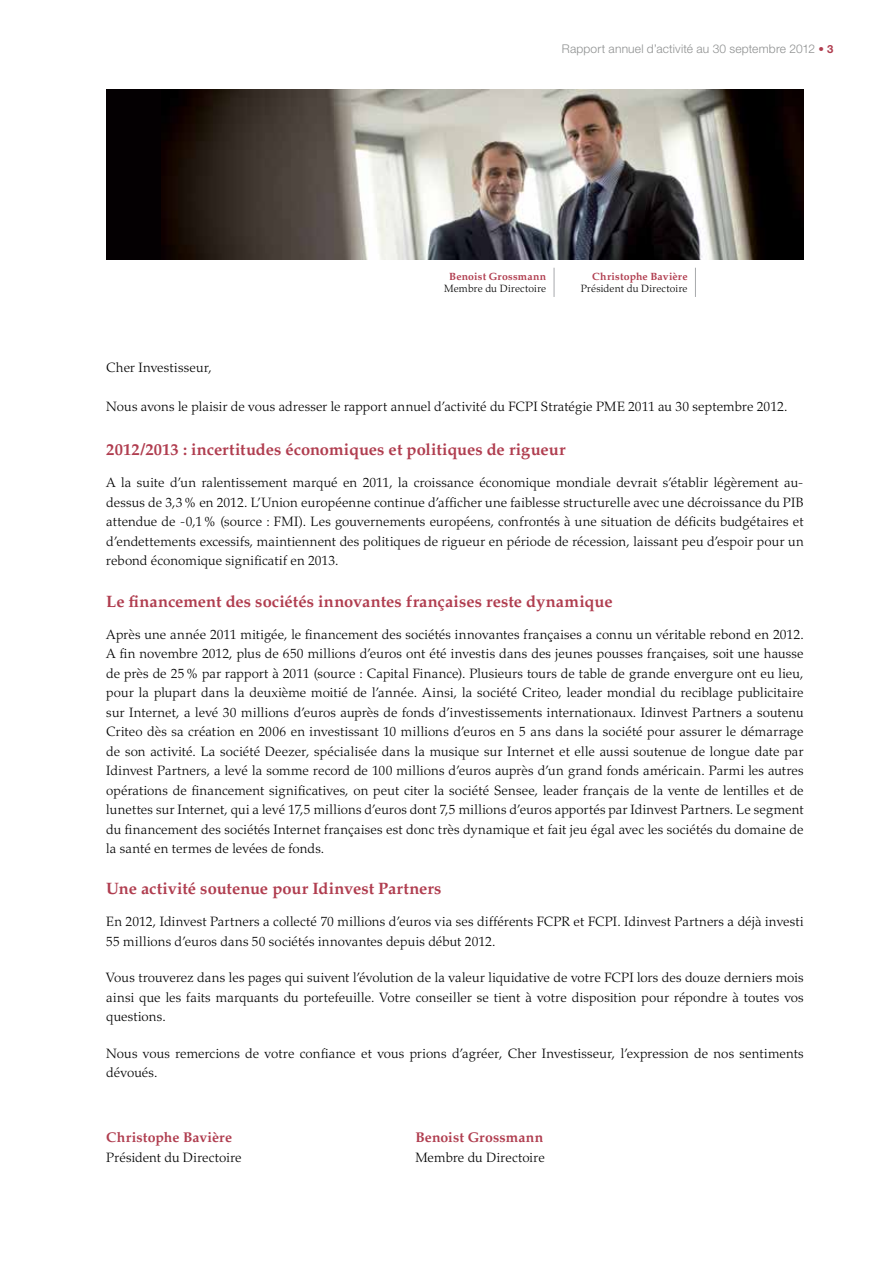
<style>
.page{position:relative;width:893px;height:1263px;background:#fff}
.page>*{position:absolute;margin:0;border:0;box-sizing:border-box;transform-origin:0 0}
.t1{font:700 16.5px "Palatino LT";color:#b03d4f}
.t2{font:700 14.1px "Palatino LT";letter-spacing:.01em;color:#b03d4f}
.t3{font:300 13.5px/19.5px "Palatino LT";letter-spacing:.01em;color:#000;text-align:justify}
.t4{font:300 12px "Helvetica Neue LT Std";letter-spacing:.015em;color:#8e9090}
.t5{font:300 10.5px "Palatino LT";letter-spacing:.015em;color:#000}
.t6{font:700 10.5px "Palatino LT";letter-spacing:.02em;color:#b03d4f}
.s1{font-weight:700;font-size:11.25px;color:#b03d4f}
</style>
<div class="page">
<svg style="left:554px;top:268px;width:1px;height:29px"></svg>
<svg style="left:695px;top:268px;width:1px;height:29px"></svg>
<div style="left:106px;top:89px;width:698px;height:170px;background:#040002"></div>
<img style="left:162px;top:89px;width:642px;height:170px">
<p class="t4" style="left:562px;top:42px;width:273px">Rapport annuel d’activité au 30 septembre 2012 <span class="s1">• 3</span></p>
<p class="t6" style="left:449px;top:270px;width:98px">Benoist Grossmann</p>
<p class="t5" style="left:444px;top:282px;width:104px">Membre du Directoire</p>
<p class="t6" style="left:592px;top:270px;width:97px">Christophe Bavière</p>
<p class="t5" style="left:581px;top:282px;width:108px">Président du Directoire</p>
<p class="t3" style="left:106px;top:358px;width:107px">Cher Investisseur,</p>
<p class="t3" style="left:106px;top:397px;width:683px">Nous avons le plaisir de vous adresser le rapport annuel d’activité du FCPI Stratégie PME 2011 au 30 septembre 2012.</p>
<p class="t1" style="left:106px;top:440px;width:461px">2012/2013 : incertitudes économiques et politiques de rigueur</p>
<p class="t3" style="left:106px;top:473px;width:699px">A la suite d’un ralentissement marqué en 2011, la croissance économique mondiale devrait s’établir légèrement au&shy;dessus de 3,3% en 2012. L’Union européenne continue d’afficher une faiblesse structurelle avec une décroissance du PIB attendue de -0,1% (source : FMI). Les gouvernements européens, confrontés à une situation de déficits budgétaires et d’endettements excessifs, maintiennent des politiques de rigueur en période de récession, laissant peu d’espoir pour un rebond économique significatif en 2013.</p>
<p class="t1" style="left:106px;top:591px;width:508px">Le financement des sociétés innovantes françaises reste dynamique</p>
<p class="t3" style="left:106px;top:624px;width:699px">Après une année 2011 mitigée, le financement des sociétés innovantes françaises a connu un véritable rebond en 2012.<br>A fin novembre 2012, plus de 650 millions d’euros ont été investis dans des jeunes pousses françaises, soit une hausse de près de 25% par rapport à 2011 (source : Capital Finance). Plusieurs tours de table de grande envergure ont eu lieu, pour la plupart dans la deuxième moitié de l’année. Ainsi, la société Criteo, leader mondial du reciblage publicitaire sur Internet, a levé 30 millions d’euros auprès de fonds d’investissements internationaux. Idinvest Partners a soutenu Criteo dès sa création en 2006 en investissant 10 millions d’euros en 5 ans dans la société pour assurer le démarrage de son activité. La société Deezer, spécialisée dans la musique sur Internet et elle aussi soutenue de longue date par Idinvest Partners, a levé la somme record de 100 millions d’euros auprès d’un grand fonds américain. Parmi les autres opérations de financement significatives, on peut citer la société Sensee, leader français de la vente de lentilles et de lunettes sur Internet, qui a levé 17,5 millions d’euros dont 7,5 millions d’euros apportés par Idinvest Partners. Le segment du financement des sociétés Internet françaises est donc très dynamique et fait jeu égal avec les sociétés du domaine de la santé en termes de levées de fonds.</p>
<p class="t1" style="left:106px;top:879px;width:337px">Une activité soutenue pour Idinvest Partners</p>
<p class="t3" style="left:106px;top:912px;width:699px">En 2012, Idinvest Partners a collecté 70 millions d’euros via ses différents FCPR et FCPI. Idinvest Partners a déjà investi<br>55 millions d’euros dans 50 sociétés innovantes depuis début 2012.</p>
<p class="t3" style="left:106px;top:968px;width:699px">Vous trouverez dans les pages qui suivent l’évolution de la valeur liquidative de votre FCPI lors des douze derniers mois ainsi que les faits marquants du portefeuille. Votre conseiller se tient à votre disposition pour répondre à toutes vos questions.</p>
<p class="t3" style="left:106px;top:1044px;width:699px">Nous vous remercions de votre confiance et vous prions d’agréer, Cher Investisseur, l’expression de nos sentiments dévoués.</p>
<p class="t2" style="left:106px;top:1129px;width:127px">Christophe Bavière</p>
<p class="t2" style="left:415px;top:1129px;width:130px">Benoist Grossmann</p>
<p class="t3" style="left:106px;top:1148px;width:137px">Président du Directoire</p>
<p class="t3" style="left:415px;top:1148px;width:131px">Membre du Directoire</p>
</div>
